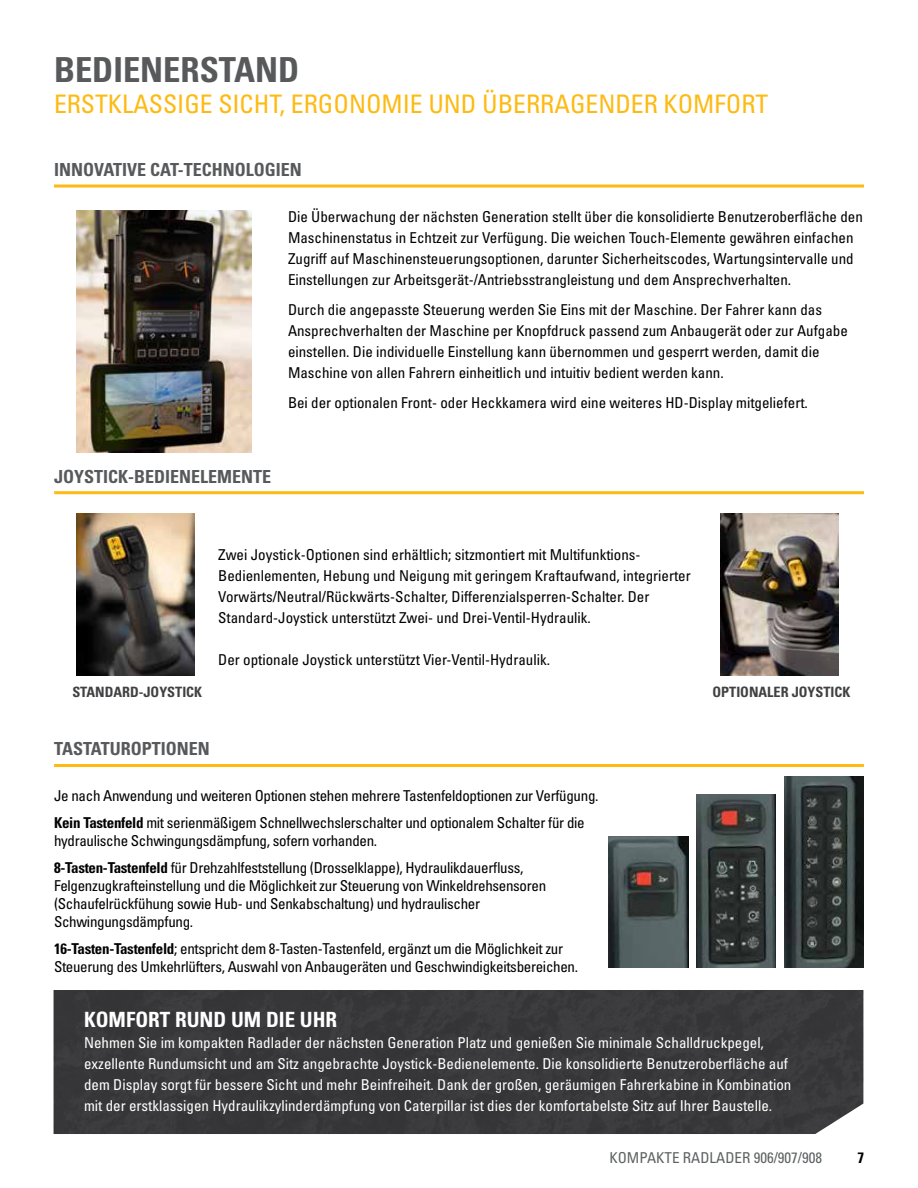
<style>
.page{position:relative;width:918px;height:1188px;background:#fff}
.page>*{position:absolute;margin:0;border:0;box-sizing:border-box;transform-origin:0 0}
.t1{font:34.5px "Univers LTCYR 67 Bold Cond";color:#58595b}
.t2{font:condensed 25.5px "Univers LTCYR 57";color:#fdba12}
.t3{font:21px "Univers LTCYR 67 Bold Cond";color:#fff}
.t4{font:18px "Univers LTCYR 67 Bold Cond";color:#58595b}
.t5{font:condensed 15px/21px "Univers LTCYR 57";color:#000}
.t6{font:condensed 15px/18px "Univers LTCYR 57";letter-spacing:-.02em;color:#000}
.t7{font:condensed 15px/21px "Univers LTCYR 57";color:#fff}
.t8{font:condensed 15px "Univers LTCYR 57";color:#5e6263}
.t9{font:15px "Univers LTCYR 67 Bold Cond";color:#000}
.t10{font:14.25px "Univers LTCYR 67 Bold Cond";color:#414042}
.s1{font-family:"Univers LTCYR 67 Bold Cond";font-stretch:normal}
</style>
<div class="page">
<div style="left:54px;top:990px;width:809px;height:144px;background:#383739"></div>
<img style="left:76px;top:210px;width:175px;height:243px">
<hr style="left:54px;top:185px;width:810px;height:3px;background:#fdba12">
<img style="left:76px;top:514px;width:118px;height:162px">
<hr style="left:54px;top:491px;width:810px;height:3px;background:#fdba12">
<img style="left:720px;top:514px;width:118px;height:162px">
<img style="left:608px;top:836px;width:80px;height:132px">
<img style="left:784px;top:777px;width:80px;height:191px">
<img style="left:696px;top:795px;width:80px;height:173px">
<hr style="left:54px;top:764px;width:810px;height:3px;background:#fdba12">
<h1 class="t1" style="left:54px;top:48px;width:247px">BEDIENERSTAND</h1>
<h2 class="t2" style="left:54px;top:87px;width:716px">ERSTKLASSIGE SICHT, ERGONOMIE UND ÜBERRAGENDER KOMFORT</h2>
<p class="t4" style="left:54px;top:158px;width:249px">INNOVATIVE CAT-TECHNOLOGIEN</p>
<p class="t5" style="left:288px;top:206px;width:576px">Die Überwachung der nächsten Generation stellt über die konsolidierte Benutzeroberfläche den Maschinenstatus in Echtzeit zur Verfügung. Die weichen Touch-Elemente gewähren einfachen Zugriff auf Maschinensteuerungsoptionen, darunter Sicherheitscodes, Wartungsintervalle und Einstellungen zur Arbeitsgerät-/Antriebsstrangleistung und dem Ansprechverhalten.</p>
<p class="t5" style="left:288px;top:299px;width:561px">Durch die angepasste Steuerung werden Sie Eins mit der Maschine. Der Fahrer kann das Ansprechverhalten der Maschine per Knopfdruck passend zum Anbaugerät oder zur Aufgabe einstellen. Die individuelle Einstellung kann übernommen und gesperrt werden, damit die Maschine von allen Fahrern einheitlich und intuitiv bedient werden kann.</p>
<p class="t5" style="left:288px;top:392px;width:521px">Bei der optionalen Front- oder Heckkamera wird eine weiteres HD-Display mitgeliefert.</p>
<p class="t4" style="left:54px;top:465px;width:219px">JOYSTICK-BEDIENELEMENTE</p>
<p class="t5" style="left:218px;top:544px;width:474px">Zwei Joystick-Optionen sind erhältlich; sitzmontiert mit Multifunktions-Bedienlementen, Hebung und Neigung mit geringem Kraftaufwand, integrierter Vorwärts/Neutral/Rückwärts-Schalter, Differenzialsperren-Schalter. Der Standard-Joystick unterstützt Zwei- und Drei-Ventil-Hydraulik.</p>
<p class="t5" style="left:218px;top:649px;width:333px">Der optionale Joystick unterstützt Vier-Ventil-Hydraulik.</p>
<p class="t10" style="left:72px;top:683px;width:131px">STANDARD-JOYSTICK</p>
<p class="t10" style="left:713px;top:683px;width:139px">OPTIONALER JOYSTICK</p>
<p class="t4" style="left:54px;top:738px;width:157px">TASTATUROPTIONEN</p>
<p class="t6" style="left:54px;top:782px;width:546px;line-height:27px">Je nach Anwendung und weiteren Optionen stehen mehrere Tastenfeldoptionen zur Verfügung.<br><span class="s1">Kein Tastenfeld</span> mit serienmäßigem Schnellwechslerschalter und optionalem Schalter für die</p>
<p class="t6" style="left:54px;top:827px;width:471px;line-height:27px">hydraulische Schwingungsdämpfung, sofern vorhanden.<br><span class="s1">8-Tasten-Tastenfeld</span> für Drehzahlfeststellung (Drosselklappe), Hydraulikdauerfluss,</p>
<p class="t6" style="left:54px;top:876px;width:494px">Felgenzugkrafteinstellung und die Möglichkeit zur Steuerung von Winkeldrehsensoren (Schaufelrückfühung sowie Hub- und Senkabschaltung) und hydraulischer<br>Schwingungsdämpfung.</p>
<p class="t6" style="left:54px;top:939px;width:526px"><span class="s1">16-Tasten-Tastenfeld</span>; entspricht dem 8-Tasten-Tastenfeld, ergänzt um die Möglichkeit zur<br>Steuerung des Umkehrlüfters, Auswahl von Anbaugeräten und Geschwindigkeitsbereichen.</p>
<h3 class="t3" style="left:84px;top:1007px;width:255px">KOMFORT RUND UM DIE UHR</h3>
<p class="t7" style="left:84px;top:1032px;width:709px">Nehmen Sie im kompakten Radlader der nächsten Generation Platz und genießen Sie minimale Schalldruckpegel, exzellente Rundumsicht und am Sitz angebrachte Joystick-Bedienelemente. Die konsolidierte Benutzeroberfläche auf dem Display sorgt für bessere Sicht und mehr Beinfreiheit. Dank der großen, geräumigen Fahrerkabine in Kombination mit der erstklassigen Hydraulikzylinderdämpfung von Caterpillar ist dies der komfortabelste Sitz auf Ihrer Baustelle.</p>
<p class="t8" style="left:609px;top:1148px;width:214px">KOMPAKTE RADLADER 906/907/908</p>
<p class="t9" style="left:857px;top:1148px;width:8px">7</p>
</div>
